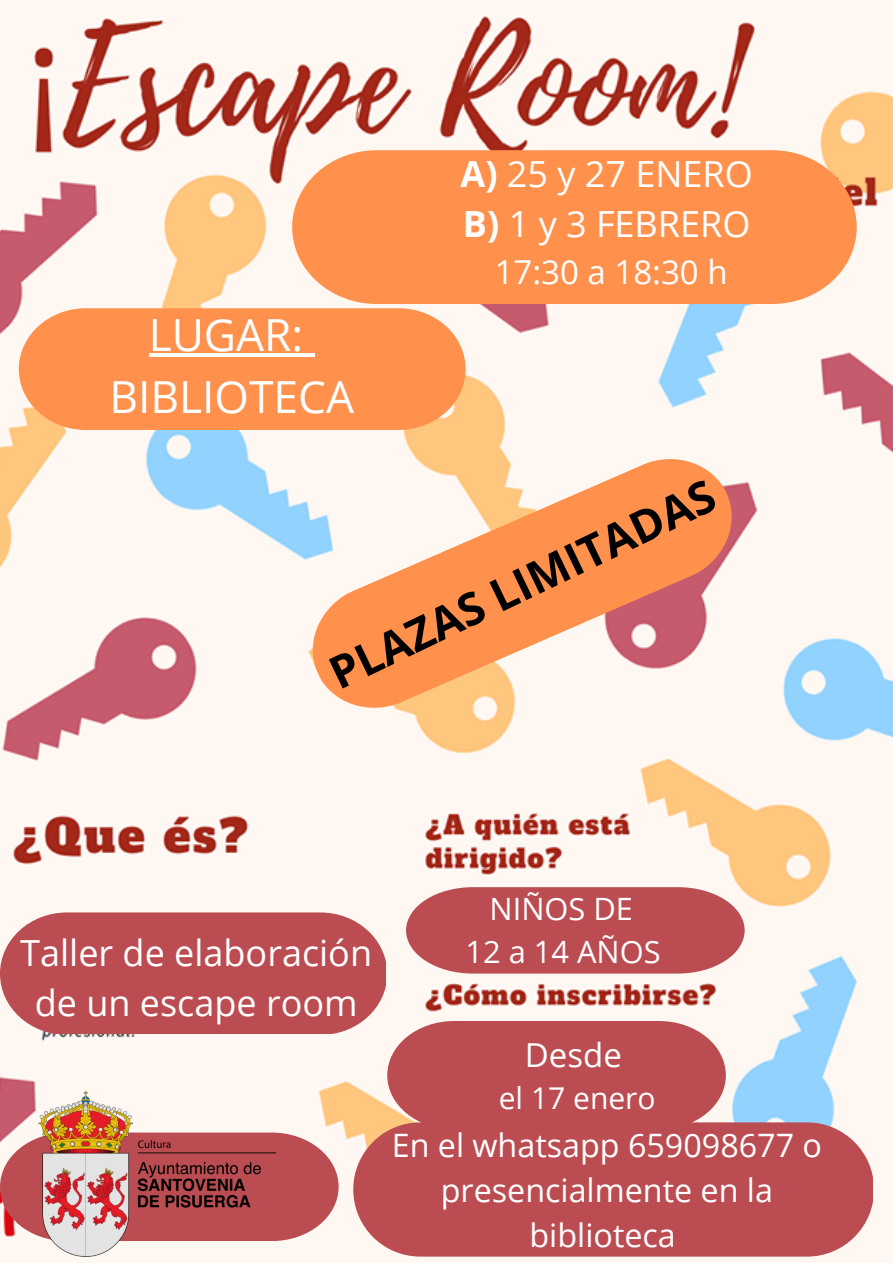
<style>
.page{position:relative;width:893px;height:1263px;background:#fff}
.page>*{position:absolute;margin:0;border:0;box-sizing:border-box;transform-origin:0 0}
.t1{font:700 45px "Open Sans";color:#000}
.t2{font:44.25px/61.9px "Open Sans";color:#fff;text-align:center}
.t3{font:36px/50.1px "Open Sans";color:#fff;text-align:center}
.t4{font:33px "Open Sans";color:#fff}
.t5{font:32.25px/45px "Open Sans";color:#fff;text-align:center}
.t6{font:30.75px/42.8px "Open Sans";color:#fff;text-align:center}
.t7{font:30px "Open Sans";color:#fff}
.s1{font-weight:700}
</style>
<div class="page">
<img style="left:0;top:0;width:893px;height:1263px">
<svg style="left:387px;top:1021px;width:339px;height:101px;background:#bf595c"></svg>
<svg style="left:0;top:1132px;width:339px;height:109px"></svg>
<svg style="left:292px;top:150px;width:564px;height:154px;background:#fe9656"></svg>
<div style="left:353px;top:1122px;width:519px;height:134px;background:#bb4d52"></div>
<svg style="left:0;top:912px;width:385px;height:122px;background:#c0595e"></svg>
<svg style="left:406px;top:887px;width:338px;height:86px;background:#c05b5f"></svg>
<img style="left:39px;top:1092px;width:236px;height:165px">
<svg style="left:19px;top:308px;width:446px;height:122px;background:#fe9655"></svg>
<svg style="left:304px;top:450px;width:436px;height:266px"></svg>
<hr style="left:149px;top:353px;width:154px;height:4px;background:#fff">
<hr style="left:303px;top:353px;width:12px;height:4px;background:#fff">
<p class="t2" style="left:109px;top:303px;width:246px">LUGAR:<br>BIBLIOTECA</p>
<p class="t3" style="left:460px;top:148px;width:294px;text-align:left"><span class="s1">A)</span> 25 y 27 ENERO<br><span class="s1">B)</span> 1 y 3 FEBRERO</p>
<p class="t4" style="left:495px;top:249px;width:234px">17:30 a 18:30 h</p>
<p class="t1" style="left:318px;top:648px;width:423px;rotate:-26deg">PLAZAS LIMITADAS</p>
<p class="t3" style="left:20px;top:926px;width:353px">Taller de elaboración de un escape room</p>
<p class="t6" style="left:465px;top:887px;width:196px">NIÑOS DE<br>12 a 14 AÑOS</p>
<p class="t4" style="left:525px;top:1031px;width:99px">Desde</p>
<p class="t7" style="left:499px;top:1077px;width:158px">el 17 enero</p>
<p class="t5" style="left:392px;top:1122px;width:432px">En el whatsapp 659098677 o presencialmente en la biblioteca</p>
</div>
